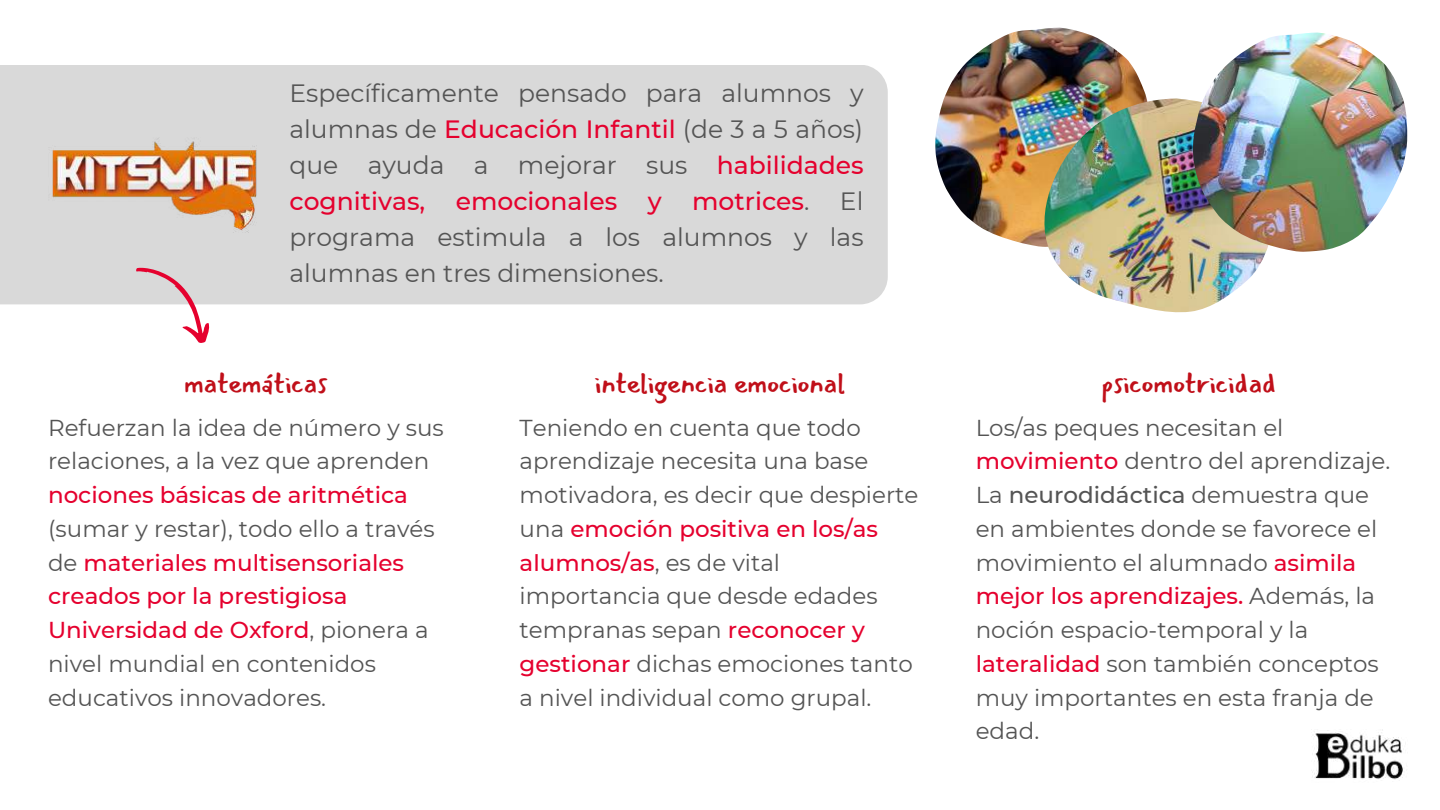
<style>
.page{position:relative;width:1440px;height:810px;background:#fff}
.page>*{position:absolute;margin:0;border:0;box-sizing:border-box;transform-origin:0 0}
.t1{font:28px "Mansalva";color:#c00f19}
.t2{font:25px/36px "Montserrat";color:#545454;text-align:justify}
.t3{font:23px/33.8px "Montserrat";color:#545454}
.t4{font:500 23px "Montserrat";color:#e5012e}
.s1{font-weight:500;color:#e5012e}
.s2{font-weight:500}
</style>
<div class="page">
<div style="left:0;top:65px;width:888px;height:239px;background:#d9d9d9"></div>
<img style="left:935px;top:28px;width:212px;height:219px">
<img style="left:1044px;top:98px;width:222px;height:215px">
<img style="left:1193px;top:33px;width:214px;height:219px">
<img style="left:48px;top:137px;width:212px;height:95px">
<svg style="left:135px;top:252px;width:84px;height:91px"></svg>
<img style="left:1312px;top:729px;width:94px;height:51px">
<p class="t2" style="left:289px;top:76px;width:576px">Específicamente pensado para alumnos y alumnas de <span class="s1">Educación Infantil</span> (de 3 a 5 años) que ayuda a mejorar sus <span class="s1">habilidades cognitivas, emocionales y motrices</span>. El programa estimula a los alumnos y las alumnas en tres dimensiones.</p>
<p class="t1" style="left:184px;top:368px;width:144px">matemáticas</p>
<p class="t3" style="left:48px;top:411px;width:397px">Refuerzan la idea de número y sus relaciones, a la vez que aprenden</p>
<p class="t4" style="left:48px;top:481px;width:362px">nociones básicas de aritmética</p>
<p class="t3" style="left:48px;top:512px;width:388px">(sumar y restar), todo ello a través de <span class="s1">materiales multisensoriales creados por la prestigiosa<br>Universidad de Oxford</span>, pionera a nivel mundial en contenidos educativos innovadores.</p>
<p class="t1" style="left:595px;top:368px;width:252px">inteligencia emocional</p>
<p class="t3" style="left:520px;top:411px;width:400px">Teniendo en cuenta que todo aprendizaje necesita una base motivadora, es decir que despierte una <span class="s1">emoción positiva en los/as alumnos/as</span>, es de vital importancia que desde edades tempranas sepan <span class="s1">reconocer y gestionar</span> dichas emociones tanto a nivel individual como grupal.</p>
<p class="t1" style="left:1101px;top:368px;width:176px">psicomotricidad</p>
<p class="t3" style="left:976px;top:411px;width:416px">Los/as peques necesitan el <span class="s1">movimiento</span> dentro del aprendizaje.<br>La <span class="s2">neurodidáctica</span> demuestra que en ambientes donde se favorece el movimiento el alumnado <span class="s1">asimila mejor los aprendizajes.</span> Además, la noción espacio-temporal y la <span class="s1">lateralidad</span> son también conceptos muy importantes en esta franja de edad.</p>
</div>
